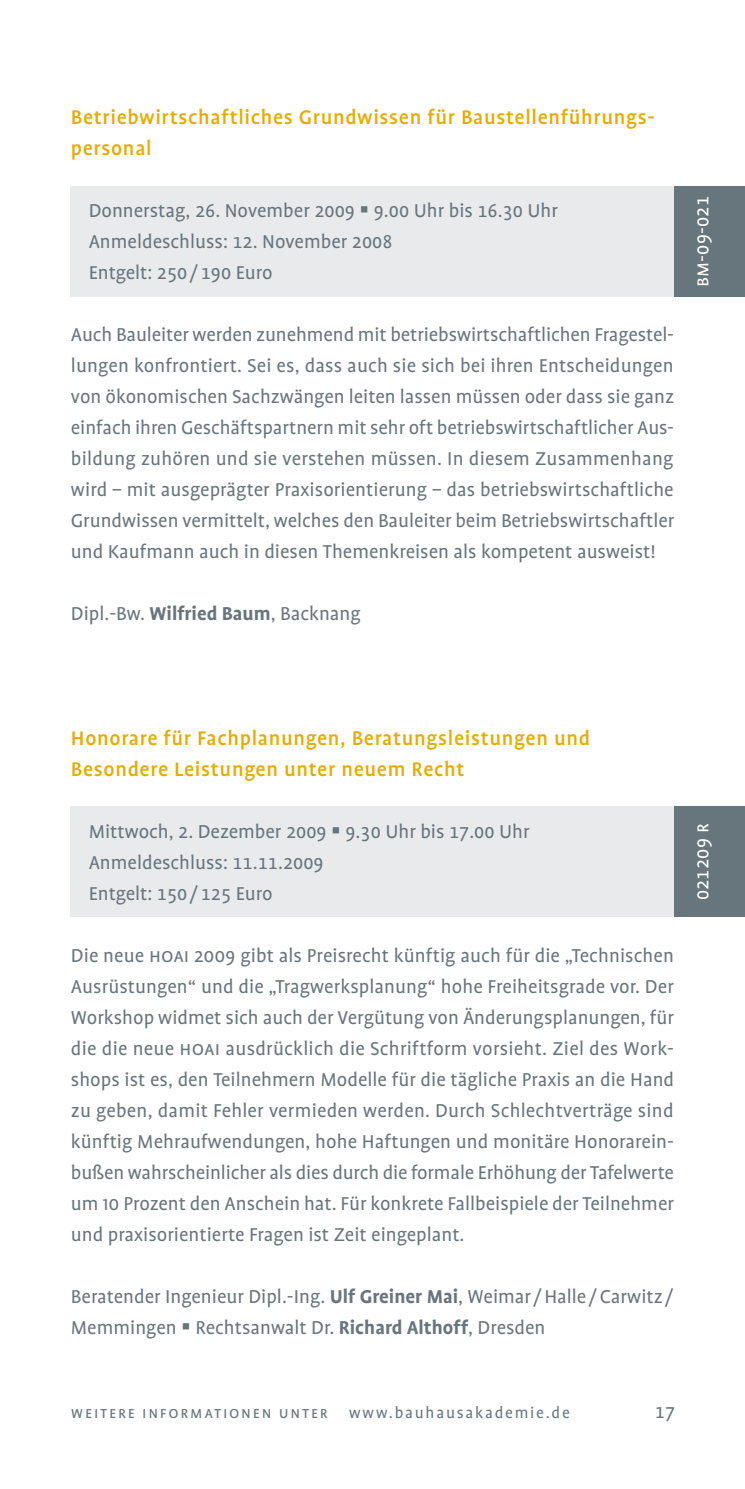
<style>
.page{position:relative;width:745px;height:1489px;background:#fff}
.page>*{position:absolute;margin:0;border:0;box-sizing:border-box;transform-origin:0 0}
.t1{font:500 22.5px/31px "Profile OT";letter-spacing:.03em;color:#e9aa00}
.t2{font:21.25px/31px "Profile OT";color:#67757d}
.t3{font:21.25px "Profile OT";letter-spacing:.01em;color:#fff}
.t4{font:17.5px "Profile OT";letter-spacing:.1em;color:#67757d}
.s1{font-weight:700}
</style>
<div class="page">
<div style="left:673px;top:186px;width:71px;height:111px;background:#67757d"></div>
<div style="left:673px;top:806px;width:71px;height:111px;background:#67757d"></div>
<div style="left:71px;top:186px;width:602px;height:111px;background:#e8eaeb"></div>
<div style="left:71px;top:806px;width:602px;height:111px;background:#e8eaeb"></div>
<p class="t1" style="left:71px;top:102px;width:585px">Betriebwirtschaftliches Grundwissen für Baustellenführungs&shy;personal</p>
<p class="t2" style="left:89px;top:195px;width:470px">Donnerstag, 26. November 2009 9.00 Uhr bis 16.30 Uhr<br>Anmeldeschluss: 12. November 2008<br>Entgelt: 250 / 190 Euro</p>
<p class="t2" style="left:71px;top:319px;width:604px;text-align:justify">Auch Bauleiter werden zunehmend mit betriebswirtschaftlichen Fragestel&shy;lungen konfrontiert. Sei es, dass auch sie sich bei ihren Entscheidungen von ökonomischen Sachzwängen leiten lassen müssen oder dass sie ganz einfach ihren Geschäftspartnern mit sehr oft betriebswirtschaftlicher Aus&shy;bildung zuhören und sie verstehen müssen. In diesem Zusammenhang wird – mit ausgeprägter Praxisorientierung – das betriebswirtschaftliche Grundwissen vermittelt, welches den Bauleiter beim Betriebswirtschaftler und Kaufmann auch in diesen Themenkreisen als kompetent ausweist!</p>
<p class="t2" style="left:71px;top:599px;width:291px">Dipl.-Bw. <span class="s1">Wilfried Baum</span>, Backnang</p>
<p class="t3" style="left:689px;top:287px;width:93px;rotate:-90deg">BM-09-021</p>
<p class="t1" style="left:71px;top:722px;width:520px">Honorare für Fachplanungen, Beratungsleistungen und<br>Besondere Leistungen unter neuem Recht</p>
<p class="t2" style="left:89px;top:816px;width:442px">Mittwoch, 2. Dezember 2009 9.30 Uhr bis 17.00 Uhr<br>Anmeldeschluss: 11.11.2009<br>Entgelt: 150 / 125 Euro</p>
<p class="t2" style="left:71px;top:940px;width:604px;text-align:justify">Die neue HOAI 2009 gibt als Preisrecht künftig auch für die „Technischen Ausrüstungen“ und die „Tragwerksplanung“ hohe Freiheitsgrade vor. Der Workshop widmet sich auch der Vergütung von Änderungsplanungen, für die die neue HOAI ausdrücklich die Schriftform vorsieht. Ziel des Work&shy;shops ist es, den Teilnehmern Modelle für die tägliche Praxis an die Hand zu geben, damit Fehler vermieden werden. Durch Schlechtverträge sind künftig Mehraufwendungen, hohe Haftungen und monitäre Honorarein&shy;bußen wahrscheinlicher als dies durch die formale Erhöhung der Tafelwerte um 10 Prozent den Anschein hat. Für konkrete Fallbeispiele der Teilnehmer und praxisorientierte Fragen ist Zeit eingeplant.</p>
<p class="t2" style="left:71px;top:1281px;width:603px">Beratender Ingenieur Dipl.-Ing. <span class="s1">Ulf Greiner Mai</span>, Weimar/Halle /Carwitz /<br>Memmingen Rechtsanwalt Dr. <span class="s1">Richard Althoff</span>, Dresden</p>
<p class="t3" style="left:689px;top:900px;width:76px;rotate:-90deg">021209 R</p>
<p class="t4" style="left:71px;top:1402px;width:500px">Weitere I nformationen unter www.bauhausakademie.de</p>
<p class="t2" style="left:654px;top:1396px;width:22px">17</p>
</div>
